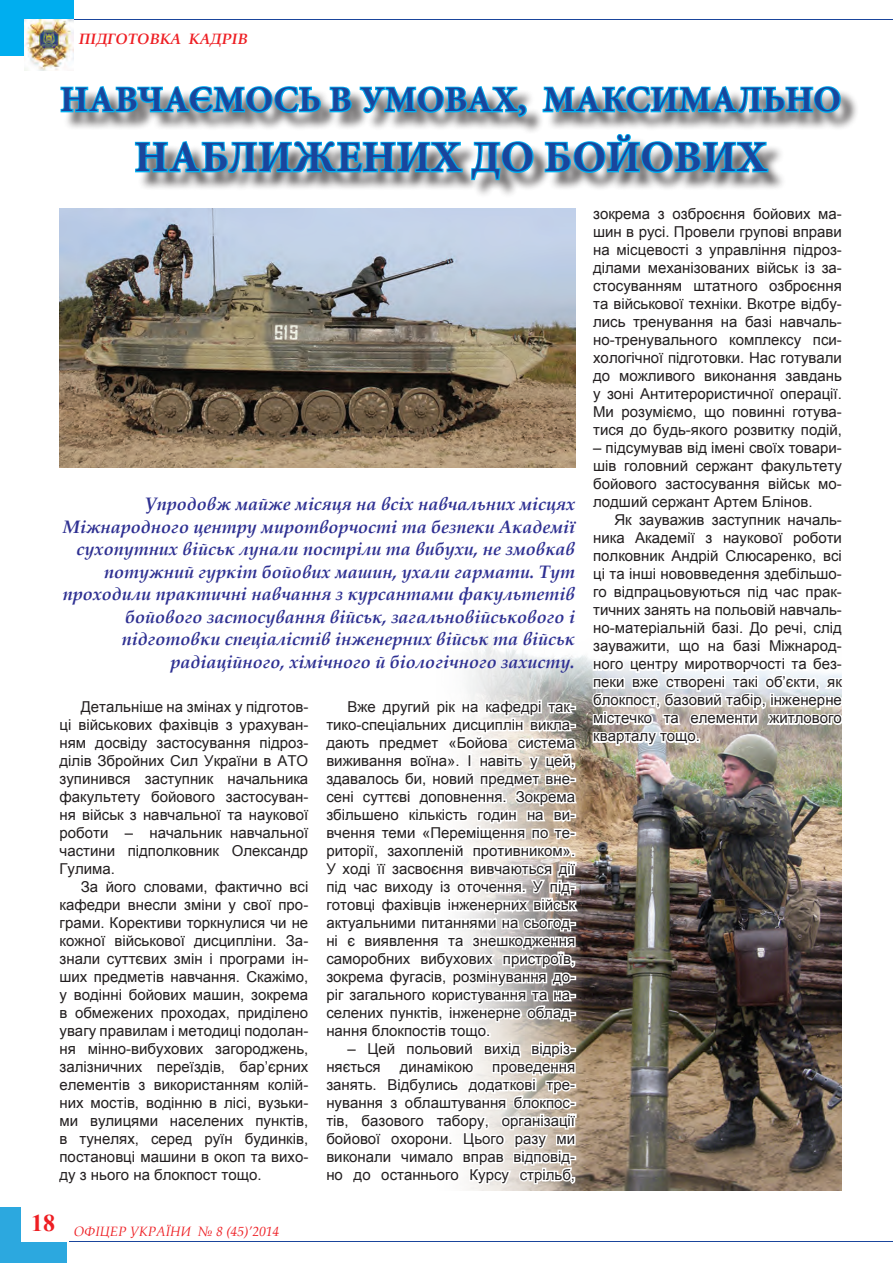
<style>
.page{position:relative;width:893px;height:1263px;background:#fff}
.page>*{position:absolute;margin:0;border:0;box-sizing:border-box;transform-origin:0 0}
.t1{font:700 43.5px "Minion Pro";letter-spacing:.01em;color:#1a459c}
.t2{font:700 36px "Minion Pro";letter-spacing:.01em;color:#1a459c}
.t3{font:italic 700 18px/22.5px "Book Antiqua";color:#2e3092;text-align:right}
.t4{font:15px/18px "Arial";color:#231f20;text-align:justify}
.t5{font:italic 700 15px "Book Antiqua";color:#ee1e23}
.t6{font:italic 13.5px "Book Antiqua";color:#ee1e23}
</style>
<div class="page">
<div style="left:0;top:1207px;width:67px;height:56px;background:#2ca8df"></div>
<div style="left:0;top:0;width:73px;height:56px;background:#00aeef"></div>
<hr style="left:73px;top:19px;width:820px;height:1px;background:#1a459c">
<div style="left:21px;top:1200px;width:49px;height:42px;background:#fff"></div>
<img style="left:25px;top:19px;width:34px;height:51px">
<hr style="left:70px;top:1241px;width:823px;height:1px;background:#1a459c">
<div style="left:63px;top:89px;width:796px;height:109px;background:#231f20;opacity:.75"></div>
<svg style="left:59px;top:0;width:263px;height:114px"></svg>
<svg style="left:328px;top:86px;width:200px;height:33px;background:#80bad1"></svg>
<svg style="left:541px;top:86px;width:301px;height:31px;background:#79bbd4"></svg>
<svg style="left:134px;top:140px;width:330px;height:34px;background:#78bbd5"></svg>
<svg style="left:470px;top:140px;width:65px;height:41px"></svg>
<svg style="left:543px;top:133px;width:226px;height:41px"></svg>
<img style="left:321px;top:194px;width:534px;height:996px">
<img style="left:60px;top:208px;width:515px;height:260px">
<p class="t5" style="left:79px;top:29px;width:170px">ПІДГОТОВКА КАДРІВ</p>
<p class="t2" style="left:60px;top:74px;width:782px">НАВЧАЄМОСЬ В УМОВАХ, МАКСИМАЛЬНО</p>
<p class="t1" style="left:134px;top:127px;width:634px">НАБЛИЖЕНИХ ДО БОЙОВИХ</p>
<p class="t3" style="left:63px;top:493px;width:514px">Упродовж майже місяця на всіх навчальних місцях Міжнародного центру миротворчості та безпеки Академії сухопутних військ лунали постріли та вибухи, не змовкав потужний гуркіт бойових машин, ухали гармати. Тут проходили практичні навчання з курсантами факультетів бойового застосування військ, загальновійськового і підготовки спеціалістів інженерних військ та військ радіаційного, хімічного й біологічного захисту.</p>
<p class="t4" style="left:326px;top:698px;width:250px;text-indent:21px">Вже другий рік на кафедрі так&shy;тико-спеціальних дисциплін викла&shy;дають предмет «Бойова система виживання воїна». І навіть у цей, здавалось би, новий предмет вне&shy;сені суттєві доповнення. Зокрема збільшено кількість годин на ви&shy;вчення теми «Переміщення по те&shy;риторії, захопленій противником».<br>У ході її засвоєння вивчаються дії під час виходу із оточення. У під&shy;готовці фахівців інженерних військ актуальними питаннями на сьогод&shy;ні є виявлення та знешкодження саморобних вибухових пристроїв, зокрема фугасів, розмінування до&shy;ріг загального користування та на&shy;селених пунктів, інженерне облад&shy;нання блокпостів тощо.</p>
<p class="t4" style="left:326px;top:1040px;width:250px;text-indent:21px">‒ Цей польовий вихід відріз&shy;няється</p>
<p class="t4" style="left:60px;top:698px;width:250px;text-indent:21px">Детальніше на змінах у підготов&shy;ці військових фахівців з урахуван&shy;ням досвіду застосування підроз&shy;ділів Збройних Сил України в АТО зупинився заступник начальника факультету бойового застосуван&shy;ня військ з навчальної та наукової роботи ‒ начальник навчальної частини підполковник Олександр Гулима.</p>
<p class="t4" style="left:60px;top:878px;width:250px;text-indent:21px">За його словами, фактично всі кафедри внесли зміни у свої про&shy;грами. Корективи торкнулися чи не кожної військової дисципліни. За&shy;знали суттєвих змін і програми ін&shy;ших предметів навчання. Скажімо, у водінні бойових машин, зокрема в обмежених проходах, приділено увагу правилам і методиці подолан&shy;ня мінно-вибухових загороджень, залізничних переїздів, бар’єрних елементів з використанням колій&shy;них мостів, водінню в лісі, вузьки&shy;ми вулицями населених пунктів, в тунелях, серед руїн будинків, постановці машини в окоп та вихо&shy;ду з нього на блокпост тощо.</p>
<p class="t4" style="left:400px;top:1058px;width:75px">динамікою</p>
<p class="t4" style="left:326px;top:1058px;width:250px;text-indent:166px">проведення занять. Відбулись додаткові тре&shy;нування з облаштування блокпос&shy;тів, базового табору, організації бойової охорони. Цього разу ми виконали чимало вправ відповід&shy;но до останнього Курсу стрільб,</p>
<p class="t6" style="left:31px;top:1222px;width:250px"><sup>18</sup> ОФІЦЕР УКРАЇНИ № 8 (45)’2014</p>
<p class="t4" style="left:593px;top:205px;width:250px">зокрема з озброєння бойових ма&shy;шин в русі. Провели групові вправи на місцевості з управління підроз&shy;ділами механізованих військ із за&shy;стосуванням штатного озброєння та військової техніки. Вкотре відбу&shy;лись тренування на базі навчаль&shy;но-тренувального комплексу пси&shy;хологічної підготовки. Нас готували до можливого виконання завдань у зоні Антитерористичної операції.<br>Ми розуміємо, що повинні готува&shy;тися до будь-якого розвитку подій, ‒ підсумував від імені своїх товари&shy;шів головний сержант факультету бойового застосування військ мо&shy;лодший сержант Артем Блінов.</p>
<p class="t4" style="left:593px;top:511px;width:250px;text-indent:21px">Як зауважив заступник началь&shy;ника Академії з наукової роботи полковник Андрій Слюсаренко, всі ці та інші нововведення здебільшо&shy;го відпрацьовуються під час прак&shy;тичних занять на польовій навчаль&shy;но-матеріальній базі. До речі, слід зауважити, що на базі Міжнарод&shy;ного центру миротворчості та без&shy;пеки вже створені такі об’єкти, як блокпост, базовий табір, інженерне містечко та елементи житлового кварталу тощо.</p>
</div>
